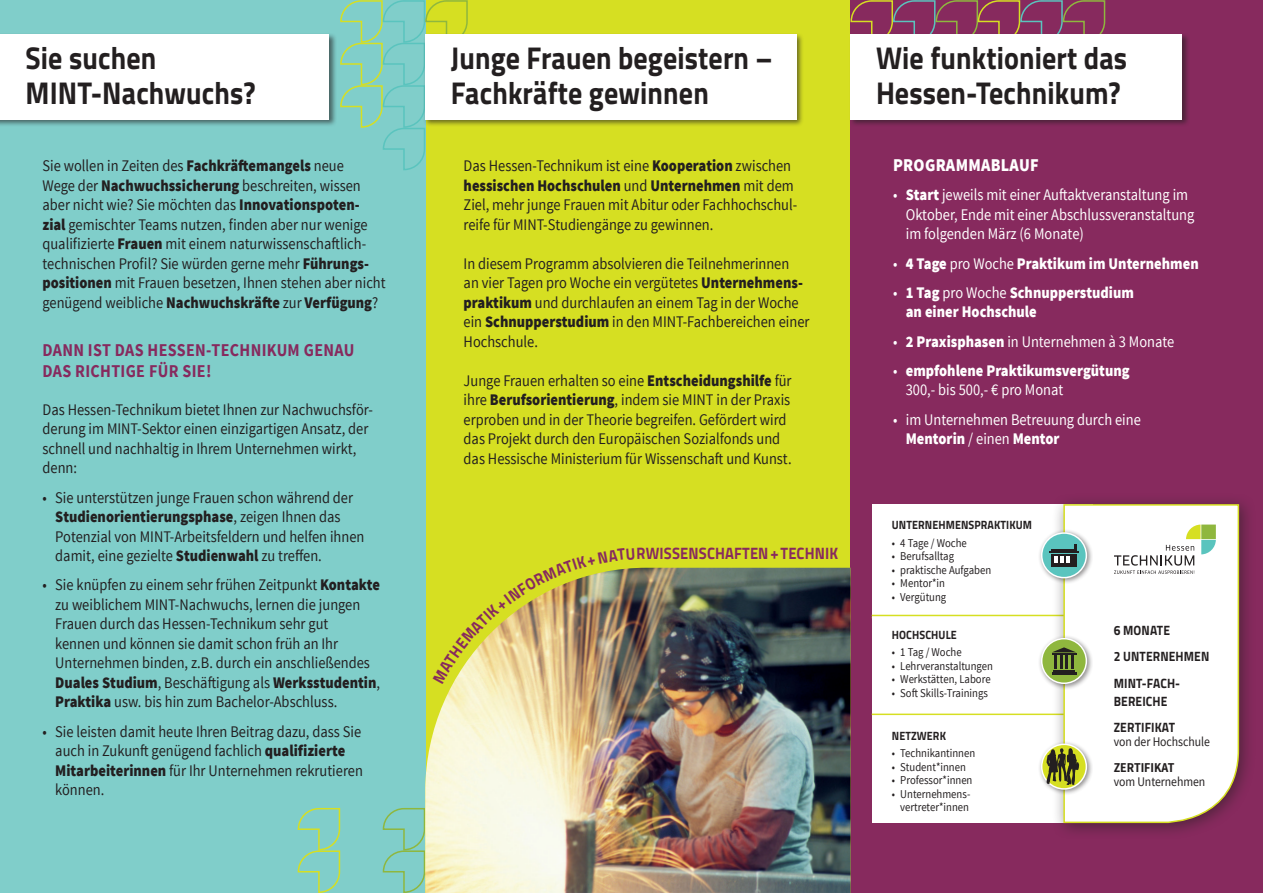
<style>
.page{position:relative;width:1263px;height:893px;background:#fff}
.page>*{position:absolute;margin:0;border:0;box-sizing:border-box;transform-origin:0 0}
.t1{font:700 31.5px/34.5px "Titillium Web";letter-spacing:.005em;color:#231f20;scale:.89 1}
.t2{font:700 18px/20.5px "Source Sans Pro";letter-spacing:.02em;color:#872a5e;scale:.89 1}
.t3{font:900 18px "Source Sans Pro";letter-spacing:.02em;color:#fff;scale:.89 1}
.t4{font:700 16.5px "Titillium Web";letter-spacing:.01em;color:#872a5e;scale:.89 1}
.t5{font:16.2px/19.5px "Source Sans Pro";color:#231f20;scale:.89 1}
.t6{font:16.2px/19.5px "Source Sans Pro";color:#fff;scale:.89 1}
.t7{font:900 16.2px/19.5px "Source Sans Pro";color:#fff;scale:.89 1}
.t8{font:700 13.5px/26.5px "Titillium Web";letter-spacing:.01em;color:#231f20;scale:.89 1}
.t9{font:700 13.5px "Source Sans Pro";color:#231f20;scale:.89 1}
.t10{font:13.2px "Source Sans Pro";letter-spacing:-.005em;color:#231f20;scale:.89 1}
.t11{font:12px/13.5px "Source Sans Pro";color:#231f20;text-align:center;scale:.89 1}
.t12{font:700 12px "Titillium Web";letter-spacing:.01em;color:#231f20;scale:.89 1}
.s1{font-weight:900}
.s2{font-weight:400}
</style>
<div class="page">
<div style="left:425px;top:0;width:425px;height:568px;background:#d6df22"></div>
<div style="left:850px;top:0;width:413px;height:893px;background:#872a5e"></div>
<div style="left:0;top:0;width:425px;height:893px;background:#80ceca"></div>
<svg style="left:297px;top:808px;width:44px;height:85px"></svg>
<svg style="left:382px;top:808px;width:43px;height:85px"></svg>
<svg style="left:340px;top:0;width:128px;height:171px"></svg>
<svg style="left:850px;top:0;width:256px;height:32px"></svg>
<div style="left:0;top:32px;width:337px;height:95px;background:#231f20;opacity:.6"></div>
<div style="left:0;top:34px;width:329px;height:85px;background:#fff"></div>
<div style="left:849px;top:32px;width:341px;height:95px;background:#231f20;opacity:.6"></div>
<div style="left:850px;top:34px;width:332px;height:85px;background:#fff"></div>
<div style="left:423px;top:32px;width:381px;height:95px;background:#231f20;opacity:.6"></div>
<div style="left:425px;top:34px;width:371px;height:85px;background:#fff"></div>
<img style="left:425px;top:568px;width:425px;height:325px">
<div style="left:872px;top:504px;width:220px;height:319px;background:#fff"></div>
<hr style="left:872px;top:714px;width:221px;height:1px;background:#d6df22">
<hr style="left:872px;top:615px;width:221px;height:1px;background:#d6df22">
<div style="left:1052px;top:493px;width:204px;height:347px;background:#231f20;opacity:.56"></div>
<svg style="left:1063px;top:503px;width:177px;height:321px;background:#f8f6f2"></svg>
<div style="left:1038px;top:635px;width:55px;height:55px;background:#231f20;opacity:.5"></div>
<div style="left:1042px;top:639px;width:44px;height:44px;background:#8fb73e;border-radius:50%"></div>
<div style="left:1041px;top:638px;width:46px;height:46px;border:2px solid #fff;border-radius:50%"></div>
<svg style="left:1052px;top:647px;width:24px;height:22px"></svg>
<hr style="left:1053px;top:670px;width:22px;height:2px;background:#231f20">
<hr style="left:1052px;top:653px;width:24px;height:2px;background:#231f20">
<hr style="left:1052px;top:672px;width:24px;height:3px;background:#231f20">
<div style="left:1038px;top:529px;width:55px;height:55px;background:#231f20;opacity:.5"></div>
<div style="left:1042px;top:533px;width:44px;height:45px;background:#5ac4be;border-radius:50%"></div>
<div style="left:1041px;top:532px;width:46px;height:46px;border:2px solid #fff;border-radius:50%"></div>
<div style="left:1051px;top:554px;width:23px;height:12px;background:#231f20"></div>
<svg style="left:1054px;top:544px;width:23px;height:22px"></svg>
<hr style="left:1049px;top:552px;width:30px;height:1px;background:#231f20">
<hr style="left:1051px;top:549px;width:23px;height:2px;background:#231f20">
<svg style="left:1114px;top:525px;width:102px;height:49px;background:#e1e6da"></svg>
<div style="left:1038px;top:740px;width:55px;height:56px;background:#231f20;opacity:.5"></div>
<svg style="left:1042px;top:744px;width:44px;height:45px"></svg>
<div style="left:1041px;top:743px;width:46px;height:47px;border:2px solid #fff;border-radius:50%"></div>
<svg style="left:1046px;top:748px;width:33px;height:37px"></svg>
<img style="left:433px;top:547px;width:212px;height:137px">
<h1 class="t1" style="left:26px;top:39px;width:260px">Sie suchen<br>MINT-Nachwuchs?</h1>
<h1 class="t1" style="left:876px;top:39px;width:284px">Wie funktioniert das<br>Hessen-Technikum?</h1>
<h1 class="t1" style="left:451px;top:39px;width:363px">Junge Frauen begeistern –<br>Fachkräfte gewinnen</h1>
<p class="t5" style="left:43px;top:156px;width:387px">Sie wollen in Zeiten des <span class="s1">Fachkräftemangels</span> neue<br>Wege der <span class="s1">Nachwuchssicherung</span> beschreiten, wissen aber nicht wie? Sie möchten das <span class="s1">Innovationspoten&shy;zial</span> gemischter Teams nutzen, finden aber nur wenige qualifizierte <span class="s1">Frauen</span> mit einem naturwissenschaftlich&shy;technischen Profil? Sie würden gerne mehr <span class="s1">Führungs&shy;positionen</span> mit Frauen besetzen, Ihnen stehen aber nicht genügend weibliche <span class="s1">Nachwuchskräfte</span> zur <span class="s1">Verfügung</span>?</p>
<p class="t2" style="left:43px;top:341px;width:352px">DANN IST DAS HESSEN-TECHNIKUM GENAU<br>DAS RICHTIGE FÜR SIE!</p>
<p class="t5" style="left:43px;top:400px;width:373px">Das Hessen-Technikum bietet Ihnen zur Nachwuchsför&shy;derung im MINT-Sektor einen einzigartigen Ansatz, der schnell und nachhaltig in Ihrem Unternehmen wirkt, denn:</p>
<p class="t5" style="left:55px;top:488px;width:349px;text-indent:-13px">• Sie unterstützen junge Frauen schon während der <span class="s1">Studienorientierungsphase</span>, zeigen Ihnen das Potenzial von MINT-Arbeitsfeldern und helfen ihnen damit, eine gezielte <span class="s1">Studienwahl</span> zu treffen.</p>
<p class="t5" style="left:55px;top:575px;width:366px;text-indent:-13px">• Sie knüpfen zu einem sehr frühen Zeitpunkt <span class="s1">Kontakte </span>zu weiblichem MINT-Nachwuchs, lernen die jungen Frauen durch das Hessen-Technikum sehr gut<br>kennen und können sie damit schon früh an Ihr Unternehmen binden, z.B. durch ein anschließendes <span class="s1">Duales Studium</span>, Beschäftigung als <span class="s1">Werksstudentin</span>, <span class="s1">Praktika</span> usw. bis hin zum Bachelor-Abschluss.</p>
<p class="t5" style="left:55px;top:722px;width:347px;text-indent:-13px">• Sie leisten damit heute Ihren Beitrag dazu, dass Sie auch in Zukunft genügend fachlich <span class="s1">qualifizierte Mitarbeiterinnen</span> für Ihr Unternehmen rekrutieren können.</p>
<p class="t5" style="left:464px;top:156px;width:376px">Das Hessen-Technikum ist eine <span class="s1">Kooperation</span> zwischen <span class="s1">hessischen Hochschulen</span> und <span class="s1">Unternehmen</span> mit dem Ziel, mehr junge Frauen mit Abitur oder Fachhochschul&shy;reife für MINT-Studiengänge zu gewinnen.</p>
<p class="t5" style="left:464px;top:254px;width:390px">In diesem Programm absolvieren die Teilnehmerinnen<br>an vier Tagen pro Woche ein vergütetes <span class="s1">Unternehmens&shy;praktikum</span> und durchlaufen an einem Tag in der Woche ein <span class="s1">Schnupperstudium</span> in den MINT-Fachbereichen einer Hochschule.</p>
<p class="t5" style="left:464px;top:371px;width:370px">Junge Frauen erhalten so eine <span class="s1">Entscheidungshilfe</span> für ihre <span class="s1">Berufsorientierung</span>, indem sie MINT in der Praxis erproben und in der Theorie begreifen. Gefördert wird das Projekt durch den Europäischen Sozialfonds und das -Hessische Ministerium für Wissenschaft und Kunst.</p>
<p class="t4" style="left:646px;top:540px;width:218px">WISSENSCHAFTEN+TECHNIK</p>
<p class="t3" style="left:893px;top:153px;width:165px">PROGRAMMABLAUF</p>
<p class="t6" style="left:906px;top:185px;width:326px;text-indent:-13px">• <span class="s1">Start</span> jeweils mit einer Auftaktveranstaltung im<br>Oktober, Ende mit einer Abschlussveranstaltung im folgenden März (6 Monate)</p>
<p class="t7" style="left:893px;top:254px;width:345px"><span class="s2">•</span> 4 Tage <span class="s2">pro Woche</span> Praktikum im Unternehmen</p>
<p class="t7" style="left:906px;top:283px;width:258px;text-indent:-13px"><span class="s2">•</span> 1 Tag <span class="s2">pro Woche</span> Schnupperstudium an einer Hochschule</p>
<p class="t6" style="left:893px;top:332px;width:318px">• <span class="s1">2 Praxisphasen</span> in Unternehmen à 3 Monate</p>
<p class="t7" style="left:906px;top:361px;width:253px;text-indent:-13px"><span class="s2">•</span> empfohlene Praktikumsvergütung<br><span class="s2">300,- bis 500,- € pro Monat</span></p>
<p class="t6" style="left:906px;top:410px;width:266px;text-indent:-13px">• im Unternehmen Betreuung durch eine<br><span class="s1">Mentorin</span> / einen <span class="s1">Mentor</span></p>
<p class="t12" style="left:892px;top:516px;width:159px">UNTERNEHMENSPRAKTIKUM</p>
<p class="t11" style="left:892px;top:536px;width:86px">• 4 Tage / Woche</p>
<p class="t11" style="left:892px;top:550px;width:72px">• Berufsalltag</p>
<p class="t11" style="left:892px;top:563px;width:113px">• praktische Aufgaben</p>
<p class="t11" style="left:892px;top:577px;width:61px">• Mentor*in</p>
<p class="t11" style="left:892px;top:590px;width:63px">• Vergütung</p>
<p class="t12" style="left:892px;top:625px;width:74px">HOCHSCHULE</p>
<p class="t11" style="left:892px;top:646px;width:80px">• 1 Tag / Woche</p>
<p class="t11" style="left:892px;top:659px;width:115px">• Lehrveranstaltungen</p>
<p class="t11" style="left:892px;top:673px;width:113px">• Werkstätten, Labore</p>
<p class="t11" style="left:892px;top:686px;width:110px">• Soft Skills-Trainings</p>
<p class="t12" style="left:892px;top:726px;width:62px">NETZWERK</p>
<p class="t11" style="left:892px;top:747px;width:95px">• Technikantinnen</p>
<p class="t11" style="left:892px;top:760px;width:85px">• Student*innen</p>
<p class="t11" style="left:892px;top:774px;width:92px">• Professor*innen</p>
<p class="t11" style="left:892px;top:787px;width:90px">• Unternehmens&shy;vertreter*innen</p>
<p class="t8" style="left:1114px;top:616px;width:109px">6 MONATE<br>2 UNTERNEHMEN<br>MINT-FACH-</p>
<p class="t8" style="left:1114px;top:687px;width:70px">BEREICHE<br>ZERTIFIKAT</p>
<p class="t10" style="left:1114px;top:733px;width:109px">von der Hochschule</p>
<p class="t9" style="left:1114px;top:759px;width:70px">ZERTIFIKAT</p>
<p class="t10" style="left:1114px;top:773px;width:104px">vom Unternehmen</p>
</div>
